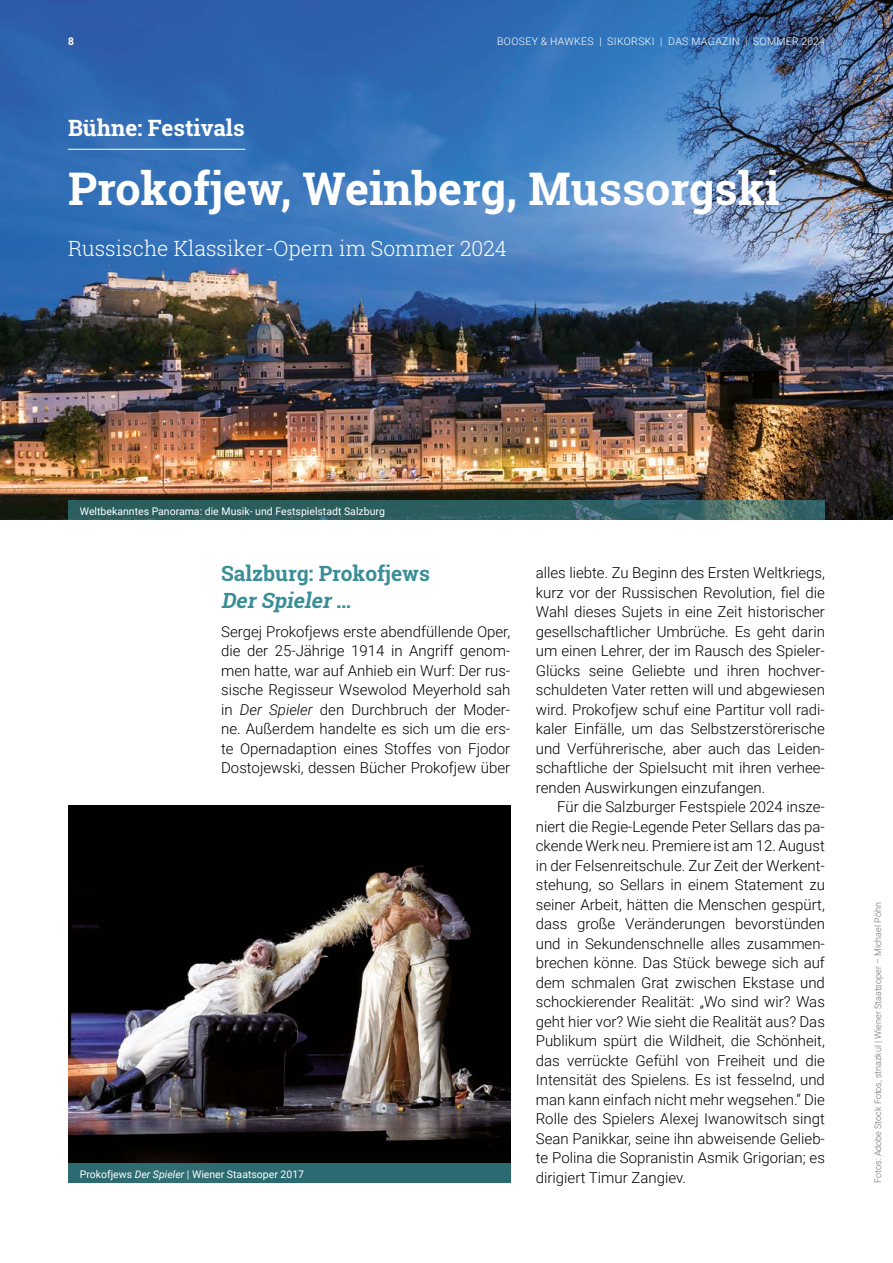
<style>
.page{position:relative;width:893px;height:1263px;background:#fff}
.page>*{position:absolute;margin:0;border:0;box-sizing:border-box;transform-origin:0 0}
.t1{font:700 45px "Roboto Slab";color:#fff}
.t2{font:700 22.5px "Roboto Slab";color:#fff}
.t3{font:300 21px "Roboto Slab";color:#fff}
.t4{font:700 21px/27px "Roboto Slab";color:#3a8e97}
.t5{font:300 15px/19.5px "Roboto";color:#000;text-align:justify}
.t6{font:10.5px "Roboto";color:#fff}
.t7{font:300 10.5px "Roboto";letter-spacing:.035em;color:#fff}
.t8{font:700 10.5px "Roboto Slab";color:#fff}
.t9{font:300 9px "Roboto";color:#706f6f}
.s1{font-style:italic}
</style>
<div class="page">
<img style="left:0;top:0;width:893px;height:519px">
<hr style="left:68px;top:149px;width:177px;height:1px;background:#fff">
<svg style="left:68px;top:500px;width:757px;height:19px;background:#326263"></svg>
<img style="left:68px;top:805px;width:442px;height:359px">
<div style="left:68px;top:1164px;width:442px;height:19px;background:#2b6a71"></div>
<p class="t8" style="left:68px;top:34px;width:7px">8</p>
<p class="t7" style="left:497px;top:34px;width:329px">BOOSEY &amp; HAWKES | SIKORSKI | DAS MAGAZIN | SOMMER 2024</p>
<h2 class="t2" style="left:68px;top:113px;width:178px">Bühne: Festivals</h2>
<h1 class="t1" style="left:68px;top:157px;width:713px">Prokofjew, Weinberg, Mussorgski</h1>
<h3 class="t3" style="left:68px;top:234px;width:440px">Russische Klassiker-Opern im Sommer 2024</h3>
<p class="t6" style="left:80px;top:503px;width:307px">Weltbekanntes Panorama: die Musik- und Festspielstadt Salzburg</p>
<h3 class="t4" style="left:221px;top:559px;width:210px">Salzburg: Prokofjews<br><span class="s1">DerSpieler</span>…</h3>
<p class="t5" style="left:221px;top:621px;width:291px">Sergej Prokofjews erste abendfüllende Oper, die der 25-Jährige 1914 in Angriff genom&shy;men hatte, war auf Anhieb ein Wurf: Der rus&shy;sische Regisseur Wsewolod Meyerhold sah in <span class="s1">Der Spieler</span> den Durchbruch der Moder&shy;ne. Außerdem handelte es sich um die ers&shy;te Opernadaption eines Stoffes von Fjodor Dostojewski, dessen Bücher Prokofjew über</p>
<p class="t6" style="left:80px;top:1167px;width:226px">Prokofjews <span class="s1">Der Spieler</span> | Wiener Staatsoper 2017</p>
<p class="t5" style="left:536px;top:563px;width:291px">alles liebte. Zu Beginn des Ersten Weltkriegs, kurz vor der Russischen Revolution, fiel die Wahl dieses Sujets in eine Zeit historischer gesellschaftlicher Umbrüche. Es geht darin um einen Lehrer, der im Rausch des Spieler-Glücks seine Geliebte und ihren hochver&shy;schuldeten Vater retten will und abgewiesen wird. Prokofjew schuf eine Partitur voll radi&shy;kaler Einfälle, um das Selbstzerstörerische und Verführerische, aber auch das Leiden&shy;schaftliche der Spielsucht mit ihren verhee&shy;renden Auswirkungen einzufangen.</p>
<p class="t5" style="left:536px;top:797px;width:291px;text-indent:21px">Für die Salzburger Festspiele 2024 insze&shy;niert die Regie-Legende Peter Sellars das pa&shy;ckende Werk neu. Premiere ist am 12. August in der Felsenreitschule. Zur Zeit der Werkent&shy;stehung, so Sellars in einem Statement zu seiner Arbeit, hätten die Menschen gespürt, dass große Veränderungen bevorstünden und in Sekundenschnelle alles zusammen&shy;brechen könne. Das Stück bewege sich auf dem schmalen Grat zwischen Ekstase und schockierender Realität: „Wo sind wir? Was geht hier vor? Wie sieht die Realität aus? Das Publikum spürt die Wildheit, die Schönheit, das verrückte Gefühl von Freiheit und die Intensität des Spielens. Es ist fesselnd, und man kann einfach nicht mehr wegsehen.“ Die Rolle des Spielers Alexej Iwanowitsch singt Sean Panikkar, seine ihn abweisende Gelieb&shy;te Polina die Sopranistin Asmik Grigorian; es dirigiert Timur Zangiev.</p>
<p class="t9" style="left:872px;top:1183px;width:282px;rotate:-90deg">Fotos: Adobe Stock Fotos, stnazkul | Wiener Staatsoper – Michael Pöhn</p>
</div>
